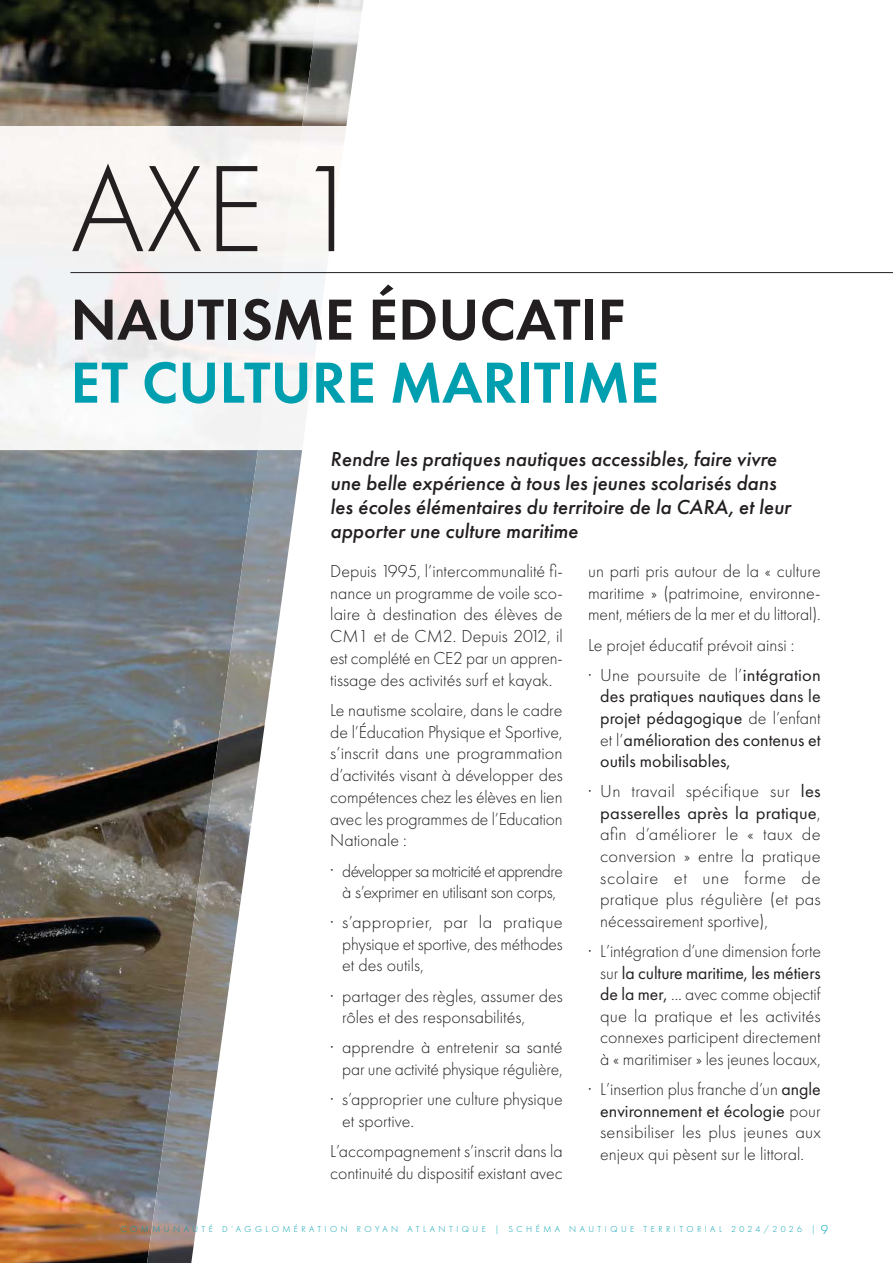
<style>
.page{position:relative;width:893px;height:1263px;background:#fff}
.page>*{position:absolute;margin:0;border:0;box-sizing:border-box;transform-origin:0 0}
.t1{font:300 127.5px "Futura PT";color:#231f20}
.t2{font:600 60px "Futura PT";color:#009faf}
.t3{font:600 60px "Futura PT";color:#231f20}
.t4{font:italic 500 21px/24px "Futura PT";color:#231f20}
.t5{font:300 18px/21.6px "Futura PT";color:#231f20;text-align:justify}
.t6{font:18px/21.6px "Futura PT";color:#231f20;text-align:justify}
.t7{font:300 18px/21.6px "Futura PT";letter-spacing:-.035em;color:#231f20;text-align:center}
.t8{font:300 9px "Futura PT";letter-spacing:.39em;color:#009faf}
.s1{font-weight:400}
.s2{font-weight:300}
.s3{font-size:13.5px}
</style>
<div class="page">
<img style="left:0;top:0;width:302px;height:1263px">
<img style="left:147px;top:450px;width:155px;height:813px">
<img style="left:0;top:126px;width:258px;height:324px">
<svg style="left:302px;top:0;width:78px;height:274px"></svg>
<img style="left:258px;top:126px;width:88px;height:324px">
<hr style="left:70px;top:272px;width:823px;height:1px;background:#231f20">
<h1 class="t1" style="left:70px;top:145px;width:295px">AXE 1</h1>
<h2 class="t3" style="left:70px;top:284px;width:556px">NAUTISME ÉDUCATIF</h2>
<h2 class="t2" style="left:70px;top:347px;width:590px">ET CULTURE MARITIME</h2>
<p class="t4" style="left:330px;top:448px;width:462px">Rendre les pratiques nautiques accessibles, faire vivre une belle expérience à tous les jeunes scolarisés dans les écoles élémentaires du territoire de la CARA, et leur apporter une culture maritime</p>
<p class="t5" style="left:330px;top:561px;width:234px">Depuis 1995, l’intercommunalité fi&shy;nance un programme de voile sco&shy;laire à destination des élèves de CM1 et de CM2. Depuis 2012, il est complété en CE2 par un appren&shy;tissage des activités surf et kayak.</p>
<p class="t5" style="left:330px;top:700px;width:234px">Le nautisme scolaire, dans le cadre de l’Éducation Physique et Sportive, s’inscrit dans une programmation d’activités visant à développer des compétences chez les élèves en lien avec les programmes de l’Education Nationale :</p>
<p class="t7" style="left:330px;top:860px;width:234px">· développer sa motricité et apprendre à s’exprimer en utilisant son corps,</p>
<p class="t5" style="left:342px;top:912px;width:222px;text-indent:-12px">· s’approprier, par la pratique physique et sportive, des méthodes et des outils,</p>
<p class="t5" style="left:342px;top:985px;width:222px;text-indent:-12px">· partager des règles, assumer des rôles et des responsabilités,</p>
<p class="t5" style="left:330px;top:1037px;width:234px;text-align:right">· apprendre à entretenir sa santé par une activité physique régulière,</p>
<p class="t5" style="left:342px;top:1089px;width:222px;text-indent:-12px">· s’approprier une culture physique et sportive.</p>
<p class="t5" style="left:330px;top:1141px;width:234px">L’accompagnement s’inscrit dans la continuité du dispositif existant avec</p>
<p class="t5" style="left:588px;top:561px;width:234px">un parti pris autour de la « culture maritime » (patrimoine, environne&shy;ment, métiers de la mer et du littoral).</p>
<p class="t5" style="left:588px;top:630px;width:234px;line-height:30.2px">Le projet éducatif prévoit ainsi :<br>· Une poursuite de l’<span class="s1">intégration</span></p>
<p class="t6" style="left:600px;top:686px;width:222px">des pratiques nautiques dans le projet pédagogique <span class="s2">de l’enfant et l’</span>amélioration des contenus et outils mobilisables,</p>
<p class="t5" style="left:600px;top:781px;width:222px;text-indent:-12px">· Un travail spécifique sur <span class="s1">les passerelles après la pratique</span>, afin d’améliorer le « taux de conversion » entre la pratique scolaire et une forme de pratique plus régulière (et pas nécessairement sportive),</p>
<p class="t5" style="left:600px;top:941px;width:222px;text-indent:-12px">· L’intégration d’une dimension forte sur <span class="s1">la culture maritime, les métiers de la mer,</span> … avec comme objectif que la pratique et les activités connexes participent directement à « maritimiser » les jeunes locaux,</p>
<p class="t5" style="left:600px;top:1079px;width:222px;text-indent:-12px">· L’insertion plus franche d’un <span class="s1">angle environnement et écologie</span> pour sensibiliser les plus jeunes aux enjeux qui pèsent sur le littoral.</p>
<p class="t8" style="left:121px;top:1224px;width:709px">COMMUNAUTÉ D’AGGLOMÉRATION ROYAN ATLANTIQUE | SCHÉMA NAUTIQUE TERRITORIAL 2024/2026 | <span class="s3">9</span></p>
</div>
